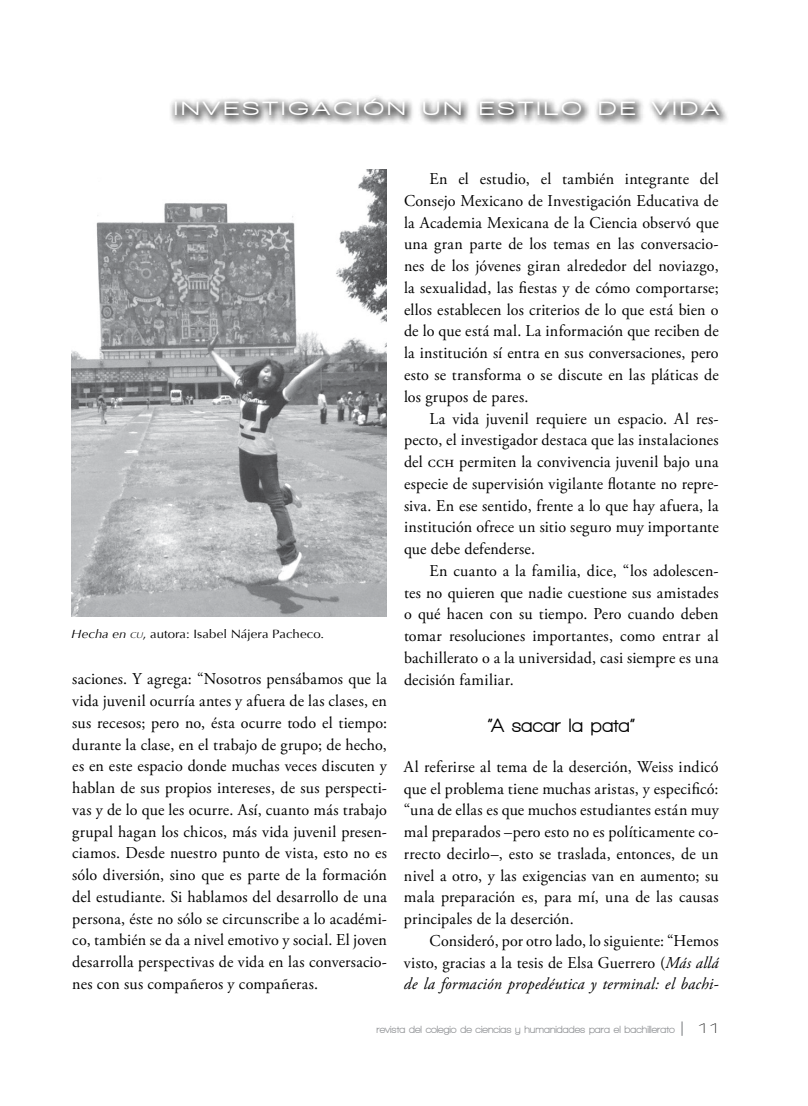
<style>
.page{position:relative;width:808px;height:1106px;background:#fff}
.page>*{position:absolute;margin:0;border:0;box-sizing:border-box;transform-origin:0 0}
.t1{font:900 19.5px "Walkway Expand";letter-spacing:.2em;color:#fff}
.t2{font:800 19.5px "Walkway";letter-spacing:.02em;color:#000}
.t3{font:16.5px/21.8px "Adobe Garamond Pro";letter-spacing:.005em;color:#000;text-align:justify}
.t4{font:12px "Optima";color:#000;scale:1.1 1}
.t5{font:800 10.5px "Walkway";color:#939598}
.s1{font-style:italic}
.s2{font-style:italic;font-size:8.4px}
.s3{font-family:"Verdana";font-weight:400;font-size:15px}
.s4{font-family:"Walkway Ultra Expand";font-weight:400;font-size:15px;color:#000}
</style>
<div class="page">
<div style="left:168px;top:94px;width:561px;height:32px;background:#000;opacity:.81"></div>
<img style="left:71px;top:169px;width:315px;height:447px">
<p class="t1" style="left:174px;top:98px;width:546px">INVESTIGACIÓN UN ESTILO DE VIDA</p>
<p class="t4" style="left:71px;top:626px;width:232px"><span class="s1">Hecha en</span> <span class="s2">cu</span>, autora: Isabel Nájera Pacheco.</p>
<p class="t3" style="left:72px;top:669px;width:316px">saciones. Y agrega: “Nosotros pensábamos que la vida juvenil ocurría antes y afuera de las clases, en sus recesos; pero no, ésta ocurre todo el tiempo: durante la clase, en el trabajo de grupo; de hecho, es en este espacio donde muchas veces discuten y hablan de sus propios intereses, de sus perspecti&shy;vas y de lo que les ocurre. Así, cuanto más trabajo grupal hagan los chicos, más vida juvenil presen&shy;ciamos. Desde nuestro punto de vista, esto no es sólo diversión, sino que es parte de la formación del estudiante. Si hablamos del desarrollo de una persona, éste no sólo se circunscribe a lo académi&shy;co, también se da a nivel emotivo y social. El joven desarrolla perspectivas de vida en las conversacio&shy;nes con sus compañeros y compañeras.</p>
<p class="t3" style="left:404px;top:169px;width:316px;text-indent:26px">En el estudio, el también integrante del Consejo Mexicano de Investigación Educativa de la Academia Mexicana de la Ciencia observó que una gran parte de los temas en las conversacio&shy;nes de los jóvenes giran alrededor del noviazgo, la sexualidad, las fiestas y de cómo comportarse; ellos establecen los criterios de lo que está bien o de lo que está mal. La información que reciben de la institución sí entra en sus conversaciones, pero esto se transforma o se discute en las pláticas de los grupos de pares.</p>
<p class="t3" style="left:404px;top:408px;width:316px;text-indent:26px">La vida juvenil requiere un espacio. Al res&shy;pecto, el investigador destaca que las instalaciones del cch permiten la convivencia juvenil bajo una especie de supervisión vigilante flotante no repre&shy;siva. En ese sentido, frente a lo que hay afuera, la institución ofrece un sitio seguro muy importante que debe defenderse.</p>
<p class="t3" style="left:404px;top:560px;width:316px;text-indent:26px">En cuanto a la familia, dice, “los adolescen&shy;tes no quieren que nadie cuestione sus amistades o qué hacen con su tiempo. Pero cuando deben tomar resoluciones importantes, como entrar al bachillerato o a la universidad, casi siempre es una decisión familiar.</p>
<p class="t2" style="left:487px;top:715px;width:149px">“A sacar la pata”</p>
<p class="t3" style="left:404px;top:756px;width:316px">Al referirse al tema de la deserción, Weiss indicó que el problema tiene muchas aristas, y especificó: “una de ellas es que muchos estudiantes están muy mal preparados –pero esto no es políticamente co&shy;rrecto decirlo–, esto se traslada, entonces, de un nivel a otro, y las exigencias van en aumento; su mala preparación es, para mí, una de las causas principales de la deserción.</p>
<p class="t3" style="left:404px;top:930px;width:316px;text-indent:26px">Consideró, por otro lado, lo siguiente: “Hemos visto, gracias a la tesis de Elsa Guerrero (<span class="s1">Más allá de la formación propedéutica y terminal: el bachi-</span></p>
<p class="t5" style="left:376px;top:1024px;width:344px">revista del colegio de ciencias y humanidades para el bachillerato <span class="s3">|</span> <span class="s4">11</span></p>
</div>
